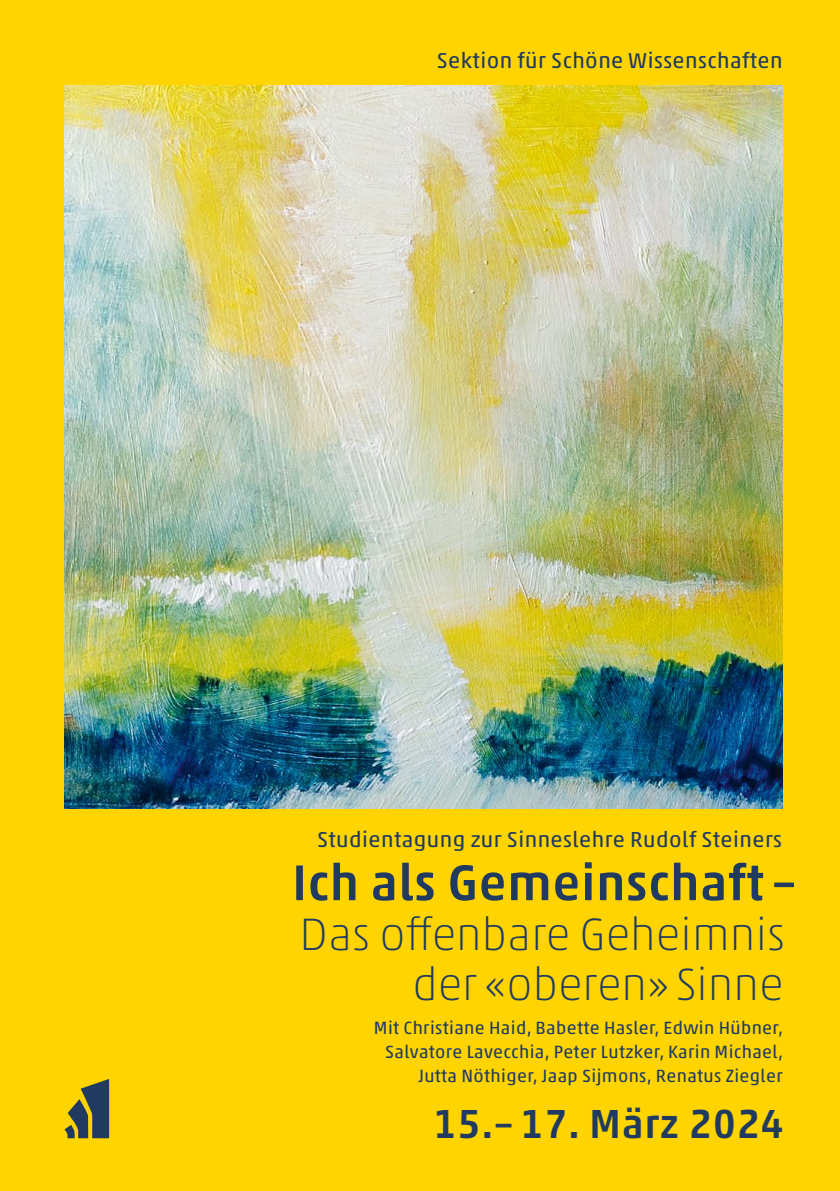
<style>
.page{position:relative;width:840px;height:1191px;background:#fff}
.page>*{position:absolute;margin:0;border:0;box-sizing:border-box;transform-origin:0 0}
.t1{font:500 51px "Akko Pro";letter-spacing:.02em;color:#203a60}
.t2{font:100 46px/50px "Akko Pro";color:#203a60;text-align:right}
.t3{font:500 41.2px "Akko Pro";letter-spacing:.03em;color:#203a60}
.t4{font:22px "Akko Pro";letter-spacing:.02em;color:#203a60}
.t5{font:18px/24px "Akko Pro";letter-spacing:.02em;color:#203a60;text-align:right}
</style>
<div class="page">
<div style="left:0;top:0;width:839px;height:1191px;background:#ffd400"></div>
<img style="left:64px;top:86px;width:718px;height:722px">
<svg style="left:64px;top:1079px;width:45px;height:59px"></svg>
<p class="t4" style="left:436px;top:47px;width:347px">Sektion für Schöne Wissenschaften</p>
<p class="t4" style="left:317px;top:825px;width:466px">Studientagung zur Sinneslehre Rudolf Steiners</p>
<h1 class="t1" style="left:292px;top:851px;width:505px">Ich als Gemeinschaft –</h1>
<h2 class="t2" style="left:299px;top:909px;width:487px">Das offenbare Geheimnis der «oberen» Sinne</h2>
<p class="t5" style="left:374px;top:1016px;width:410px">Mit Christiane Haid, Babette Hasler, Edwin Hübner,<br>Salvatore Lavecchia, Peter Lutzker, Karin Michael,<br>Jutta Nöthiger, Jaap Sijmons, Renatus Ziegler</p>
<h3 class="t3" style="left:433px;top:1099px;width:351px">15.– 17. März 2024</h3>
</div>
